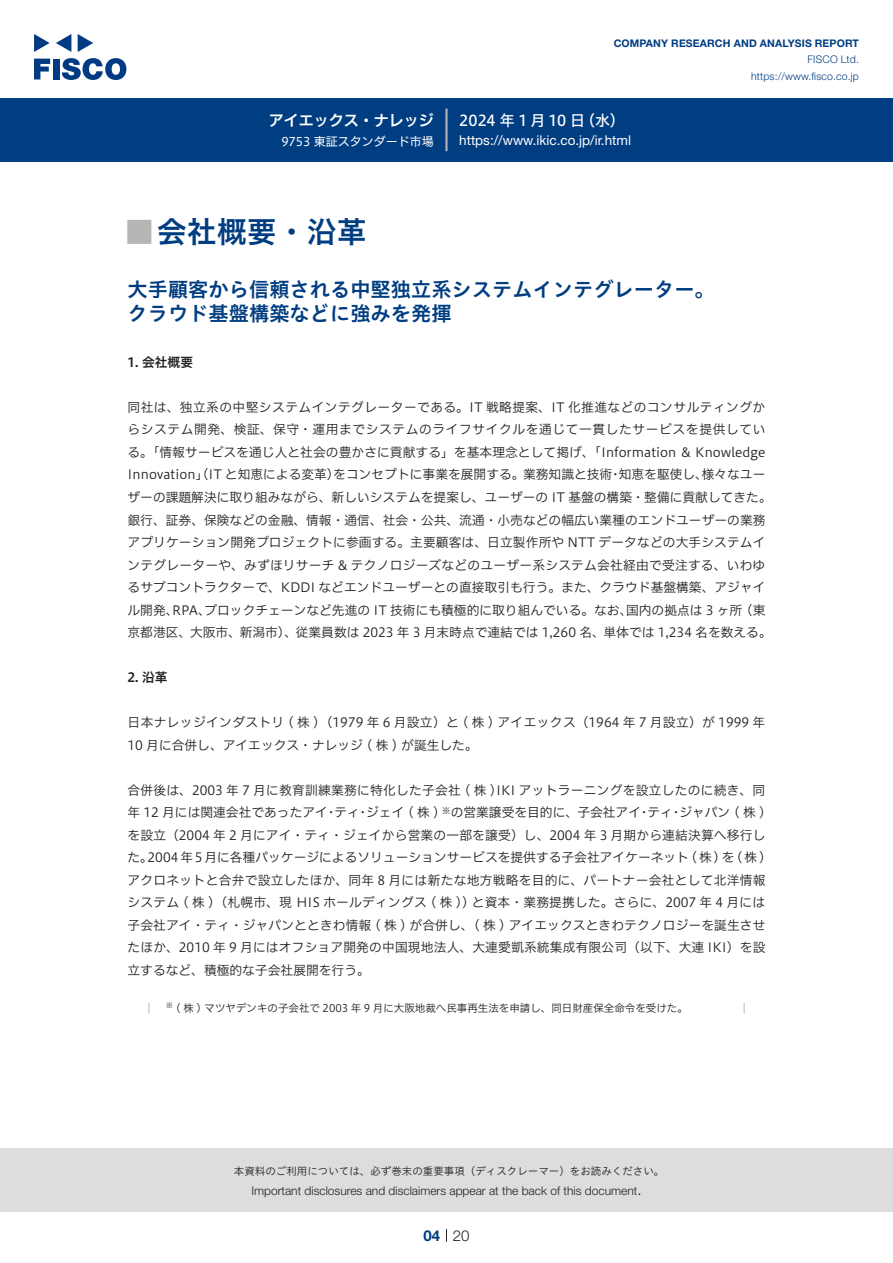
<style>
.page{position:relative;width:893px;height:1263px;background:#fff}
.page>*{position:absolute;margin:0;border:0;box-sizing:border-box;transform-origin:0 0}
.t1{font:30px "Hiragino UD Sans Std N W6";color:#003d81}
.t2{font:24px "Hiragino UD Sans Std N W6";color:#b5b5b6}
.t3{font:20.25px/24px "Hiragino UD Sans Std W6";color:#003d81}
.t4{font:15px "Hiragino UD Sans F Std N W5";color:#fff}
.t5{font:15px "Hiragino UD Sans F Std N W6";color:#fff}
.t6{font:300 15px "Helvetica Neue LT Std";color:#231f20}
.t7{font:700 15px "Helvetica Neue LT Std";color:#003d81}
.t8{font:13.5px "Helvetica Neue LT Std";color:#fff}
.t9{font:12.75px/22.5px "Hiragino UD Sans F Std N W3";letter-spacing:.005em;color:#231f20}
.t10{font:12.75px/22.5px "Hiragino UD Sans F Std N W3";letter-spacing:.035em;color:#231f20;text-align:right}
.t11{font:12.75px "Hiragino UD Sans F Std N W6";color:#231f20}
.t12{font:300 12px "Helvetica Neue LT Std";color:#231f20}
.t13{font:12px "Hiragino UD Sans F Std N W4";color:#fff}
.t14{font:10.5px "Hiragino UD Sans F Std N W3";color:#231f20}
.t15{font:10.5px "Hiragino UD Sans Std W3";color:#231f20}
.t16{font:700 10.5px "Helvetica Neue LT Std";letter-spacing:.015em;color:#003d81}
.t17{font:300 10.5px/16.5px "Helvetica Neue LT Std";letter-spacing:.015em;color:#003d81;text-align:right}
.t18{font:7.35px "Hiragino UD Sans F Std N W3";color:#231f20}
.s1{font-size:10.5px}
</style>
<div class="page">
<div style="left:0;top:1148px;width:893px;height:64px;background:#ddd"></div>
<svg style="left:34px;top:59px;width:16px;height:20px"></svg>
<div style="left:53px;top:59px;width:6px;height:20px;background:#003a83"></div>
<svg style="left:62px;top:58px;width:64px;height:22px"></svg>
<svg style="left:34px;top:34px;width:16px;height:18px"></svg>
<svg style="left:78px;top:34px;width:15px;height:18px"></svg>
<svg style="left:56px;top:34px;width:15px;height:18px"></svg>
<div style="left:0;top:98px;width:893px;height:64px;background:#003d81"></div>
<hr style="left:445px;top:109px;width:3px;height:42px;background:#b5b5b6">
<svg style="left:446px;top:1229px;width:1px;height:13px"></svg>
<svg style="left:148px;top:1003px;width:2px;height:10px"></svg>
<svg style="left:743px;top:1003px;width:2px;height:10px"></svg>
<p class="t5" style="left:269px;top:109px;width:167px">アイエックス・ナレッジ</p>
<p class="t13" style="left:281px;top:132px;width:154px">9753 東証スタンダード市場</p>
<p class="t16" style="left:614px;top:37px;width:247px">COMPANY RESEARCH AND ANALYSIS REPORT</p>
<p class="t17" style="left:751px;top:51px;width:109px">FISCO Ltd. https://www.fisco.co j p.</p>
<p class="t4" style="left:580px;top:109px;width:46px">（水(</p>
<p class="t4" style="left:459px;top:109px;width:127px">2024 年 1 月 10 日</p>
<p class="t8" style="left:459px;top:132px;width:173px">https://www.ikic.co j p. .i r/ html</p>
<h1 class="t1" style="left:157px;top:209px;width:211px">会社概要・沿革</h1>
<h2 class="t2" style="left:128px;top:213px;width:25px">█</h2>
<h3 class="t3" style="left:128px;top:276px;width:589px">大手顧客から信頼される中堅独立系システムインテグレーター。クラウド基盤構築などに強みを発揮</h3>
<p class="t11" style="left:128px;top:352px;width:67px">1. 会社概要</p>
<p class="t10" style="left:128px;top:395px;width:639px">同社は、独立系の中堅システムインテグレーターである。IT 戦略提案、IT 化推進などのコンサルティングからシステム開発、検証、保守・運用までシステムのライフサイクルを通じて一貫したサービスを提供している。「情報サービスを通じ人と社会の豊かさに貢献する」を基本理念として掲げ、「Information &amp; Knowledge様々なユー</p>
<p class="t9" style="left:333px;top:463px;width:281px">をコンセプトに事業を展開する。業務知識と技術</p>
<p class="t9" style="left:128px;top:463px;width:214px">Innovation」（IT と知恵による変革）</p>
<p class="t9" style="left:128px;top:485px;width:646px">ザーの課題解決に取り組みながら、新しいシステムを提案し、ユーザーの IT 基盤の構築・整備に貢献してきた。</p>
<p class="t9" style="left:128px;top:508px;width:639px">銀行、証券、保険などの金融、情報・通信、社会・公共、流通・小売などの幅広い業種のエンドユーザーの業務</p>
<p class="t9" style="left:128px;top:530px;width:639px">アプリケーション開発プロジェクトに参画する。主要顧客は、日立製作所や NTT データなどの大手システムイ</p>
<p class="t9" style="left:128px;top:553px;width:639px">ンテグレーターや、みずほリサーチ &amp; テクノロジーズなどのユーザー系システム会社経由で受注する、いわゆ</p>
<p class="t9" style="left:128px;top:575px;width:639px">るサブコントラクターで、KDDI などエンドユーザーとの直接取引も行う。また、クラウド基盤構築、アジャイ</p>
<p class="t9" style="left:740px;top:598px;width:27px">（東</p>
<p class="t9" style="left:619px;top:463px;width:91px">知恵を駆使し、</p>
<p class="t9" style="left:609px;top:463px;width:14px">・</p>
<p class="t9" style="left:204px;top:598px;width:430px">ブロックチェーンなど先進の IT 技術にも積極的に取り組んでいる。なお、</p>
<p class="t9" style="left:626px;top:598px;width:118px">国内の拠点は 3 ヶ所</p>
<p class="t9" style="left:128px;top:598px;width:646px">ル開発、<br>京都港区、大阪市、新潟市）、従業員数は 2023 年 3 月末時点で連結では 1,260 名、単体では 1,234 名を数える。</p>
<p class="t11" style="left:128px;top:667px;width:42px">2. 沿革</p>
<p class="t9" style="left:128px;top:710px;width:639px">日本ナレッジインダストリ ( 株 )（1979 年 6 月設立）と ( 株 ) アイエックス（1964 年 7 月設立）が 1999 年<br>10 月に合併し、アイエックス・ナレッジ ( 株 ) が誕生した。</p>
<p class="t9" style="left:128px;top:778px;width:639px;text-align:right">合併後は、2003 年 7 月に教育訓練業務に特化した子会社 ( 株 )IKI アットラーニングを設立したのに続き、同ジャパン( 株 (</p>
<p class="t9" style="left:172px;top:598px;width:40px">RPA、</p>
<p class="t9" style="left:366px;top:800px;width:276px">ジェイ ( 株 ) <sup>※</sup>の営業譲受を目的に、子会社アイ</p>
<p class="t9" style="left:128px;top:800px;width:202px">年 12 月には関連会社であったアイ</p>
<p class="t9" style="left:128px;top:823px;width:639px">を設立（2004 年 2 月にアイ・ティ・ジェイから営業の一部を譲受）し、2004 年 3 月期から連結決算へ移行し</p>
<p class="t9" style="left:148px;top:845px;width:619px">2004年 5 月に各種パッケージによるソリューションサービスを提供する子会社アイケーネット ( 株 ) を ( 株 (</p>
<p class="t9" style="left:334px;top:800px;width:27px">ティ</p>
<p class="t9" style="left:647px;top:800px;width:27px">ティ</p>
<p class="t9" style="left:325px;top:800px;width:14px">・</p>
<p class="t9" style="left:357px;top:800px;width:14px">・</p>
<p class="t9" style="left:638px;top:800px;width:14px">・</p>
<p class="t9" style="left:670px;top:800px;width:14px">・</p>
<p class="t9" style="left:128px;top:845px;width:639px">た。<br>アクロネットと合弁で設立したほか、同年 8 月には新たな地方戦略を目的に、パートナー会社として北洋情報システム ( 株 )（札幌市、現 HIS ホールディングス ( 株 )) と資本・業務提携した。さらに、2007 年 4 月には子会社アイ・ティ・ジャパンとときわ情報 ( 株 ) が合併し、( 株 ) アイエックスときわテクノロジーを誕生させたほか、2010 年 9 月にはオフショア開発の中国現地法人、大連愛凱系統集成有限公司（以下、大連 IKI）を設立するなど、積極的な子会社展開を行う。</p>
<p class="t14" style="left:183px;top:1000px;width:506px">株 ) マツヤデンキの子会社で 2003 年 9 月に大阪地裁へ民事再生法を申請し、同日財産保全命令を受けた。</p>
<p class="t18" style="left:166px;top:999px;width:17px">※ <span class="s1">(</span></p>
<p class="t15" style="left:234px;top:1163px;width:432px">本資料のご利用については、必ず巻末の重要事項（ディスクレーマー）をお読みください。</p>
<p class="t6" style="left:637px;top:1180px;width:6px">.</p>
<p class="t12" style="left:251px;top:1183px;width:387px">Important disclosures and disclaimers appear at the back of this document</p>
<p class="t7" style="left:423px;top:1226px;width:18px">04</p>
<p class="t6" style="left:453px;top:1226px;width:18px">20</p>
</div>
